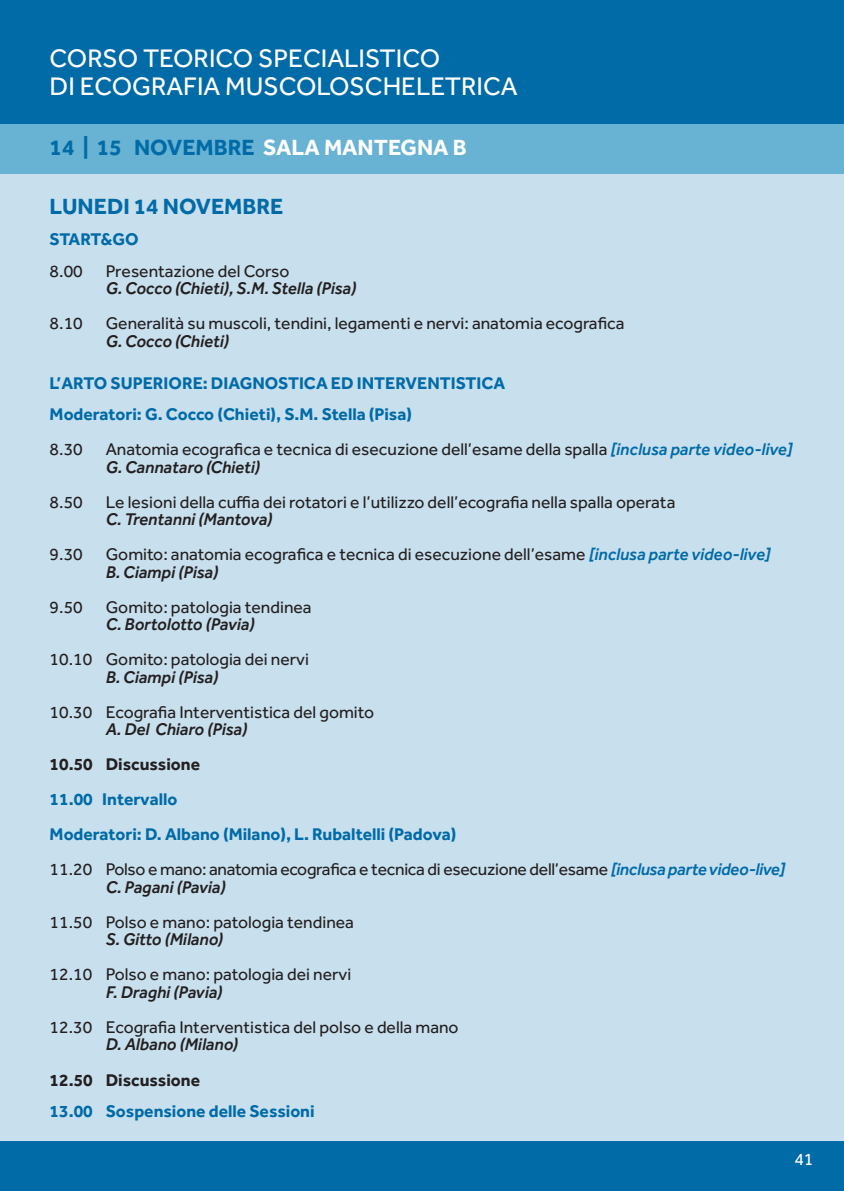
<style>
.page{position:relative;width:844px;height:1191px;background:#fff}
.page>*{position:absolute;margin:0;border:0;box-sizing:border-box;transform-origin:0 0}
.t1{font:26.25px/28px "Effra";color:#fff}
.t2{font:700 22.75px "Effra";color:#006ba7}
.t3{font:17.5px/17.5px "Effra";color:#231f20}
.t4{font:italic 500 17.5px "Effra";color:#231f20}
.t5{font:700 17.5px/31.5px "Effra";color:#006ba7}
.t6{font:700 17.5px "Effra";color:#231f20}
.t7{font:17.5px "Effra";color:#fff}
.s1{color:#fff}
.s2{font-weight:500;font-style:italic;color:#006ba7}
.s3{font-weight:500;font-style:italic}
.s4{font-weight:700;color:#006ba7}
</style>
<div class="page">
<div style="left:0;top:0;width:843px;height:1191px;background:#c8dfee"></div>
<div style="left:0;top:1141px;width:843px;height:50px;background:#006ba7"></div>
<div style="left:0;top:0;width:843px;height:124px;background:#006ba7"></div>
<div style="left:0;top:124px;width:843px;height:50px;background:#68b2d3"></div>
<h1 class="t1" style="left:50px;top:44px;width:469px">CORSO TEORICO SPECIALISTICO<br>DI ECOGRAFIA MUSCOLOSCHELETRICA</h1>
<h2 class="t2" style="left:50px;top:134px;width:418px">14 | 15 NOVEMBRE <span class="s1">SALA MANTEGNA B</span></h2>
<h2 class="t2" style="left:50px;top:192px;width:235px">LUNEDI 14 NOVEMBRE</h2>
<p class="t5" style="left:50px;top:223px;width:90px">START&amp;GO</p>
<p class="t3" style="left:50px;top:262px;width:35px">8.00</p>
<p class="t3" style="left:106px;top:262px;width:185px">Presentazione del Corso</p>
<p class="t4" style="left:106px;top:278px;width:252px">G. Cocco (Chieti), S.M. Stella (Pisa)</p>
<p class="t3" style="left:50px;top:314px;width:35px">8.10</p>
<p class="t3" style="left:106px;top:314px;width:520px">Generalità su muscoli, tendini, legamenti e nervi: anatomia ecografica</p>
<p class="t4" style="left:106px;top:330px;width:125px">G. Cocco (Chieti)</p>
<p class="t5" style="left:50px;top:367px;width:457px">L’ARTO SUPERIORE: DIAGNOSTICA ED INTERVENTISTICA<br>Moderatori: G. Cocco (Chieti), S.M. Stella (Pisa)</p>
<p class="t3" style="left:50px;top:440px;width:35px">8.30</p>
<p class="t3" style="left:106px;top:440px;width:688px">Anatomia ecografica e tecnica di esecuzione dell’esame della spalla <span class="s2">[inclusa parte video-live]<br></span><span class="s3">G. Cannataro (Chieti)</span></p>
<p class="t3" style="left:50px;top:493px;width:35px">8.50</p>
<p class="t3" style="left:106px;top:493px;width:571px">Le lesioni della cuffia dei rotatori e l’utilizzo dell’ecografia nella spalla operata</p>
<p class="t4" style="left:106px;top:509px;width:168px">C. Trentanni (Mantova)</p>
<p class="t3" style="left:50px;top:545px;width:35px">9.30</p>
<p class="t3" style="left:106px;top:545px;width:666px">Gomito: anatomia ecografica e tecnica di esecuzione dell’esame <span class="s2">[inclusa parte video-live]<br></span><span class="s3">B. Ciampi (Pisa)</span></p>
<p class="t3" style="left:50px;top:598px;width:35px">9.50</p>
<p class="t3" style="left:106px;top:598px;width:207px">Gomito: patologia tendinea</p>
<p class="t4" style="left:106px;top:614px;width:150px">C. Bortolotto (Pavia)</p>
<p class="t3" style="left:50px;top:650px;width:261px">10.10 Gomito: patologia dei nervi</p>
<p class="t4" style="left:106px;top:666px;width:114px">B. Ciampi (Pisa)</p>
<p class="t3" style="left:50px;top:703px;width:326px">10.30 Ecografia Interventistica del gomito</p>
<p class="t4" style="left:106px;top:719px;width:143px">A. Del Chiaro (Pisa)</p>
<p class="t6" style="left:50px;top:754px;width:152px">10.50 Discussione</p>
<p class="t3" style="left:50px;top:782px;width:736px;line-height:35px"><span class="s4">11.00 Intervallo<br>Moderatori: D. Albano (Milano), L. Rubaltelli (Padova)<br></span>11.20 Polso e mano: anatomia ecografica e tecnica di esecuzione dell’esame <span class="s2">[inclusa parte video-live]</span></p>
<p class="t4" style="left:106px;top:876px;width:121px">C. Pagani (Pavia)</p>
<p class="t3" style="left:50px;top:913px;width:306px">11.50 Polso e mano: patologia tendinea</p>
<p class="t4" style="left:106px;top:929px;width:119px">S. Gitto (Milano)</p>
<p class="t3" style="left:50px;top:965px;width:303px">12.10 Polso e mano: patologia dei nervi</p>
<p class="t4" style="left:106px;top:981px;width:118px">F. Draghi (Pavia)</p>
<p class="t3" style="left:50px;top:1018px;width:410px">12.30 Ecografia Interventistica del polso e della mano</p>
<p class="t4" style="left:106px;top:1034px;width:134px">D. Albano (Milano)</p>
<p class="t6" style="left:50px;top:1069px;width:152px">12.50 Discussione</p>
<p class="t5" style="left:50px;top:1095px;width:266px">13.00 Sospensione delle Sessioni</p>
<p class="t7" style="left:794px;top:1149px;width:21px">41</p>
</div>
